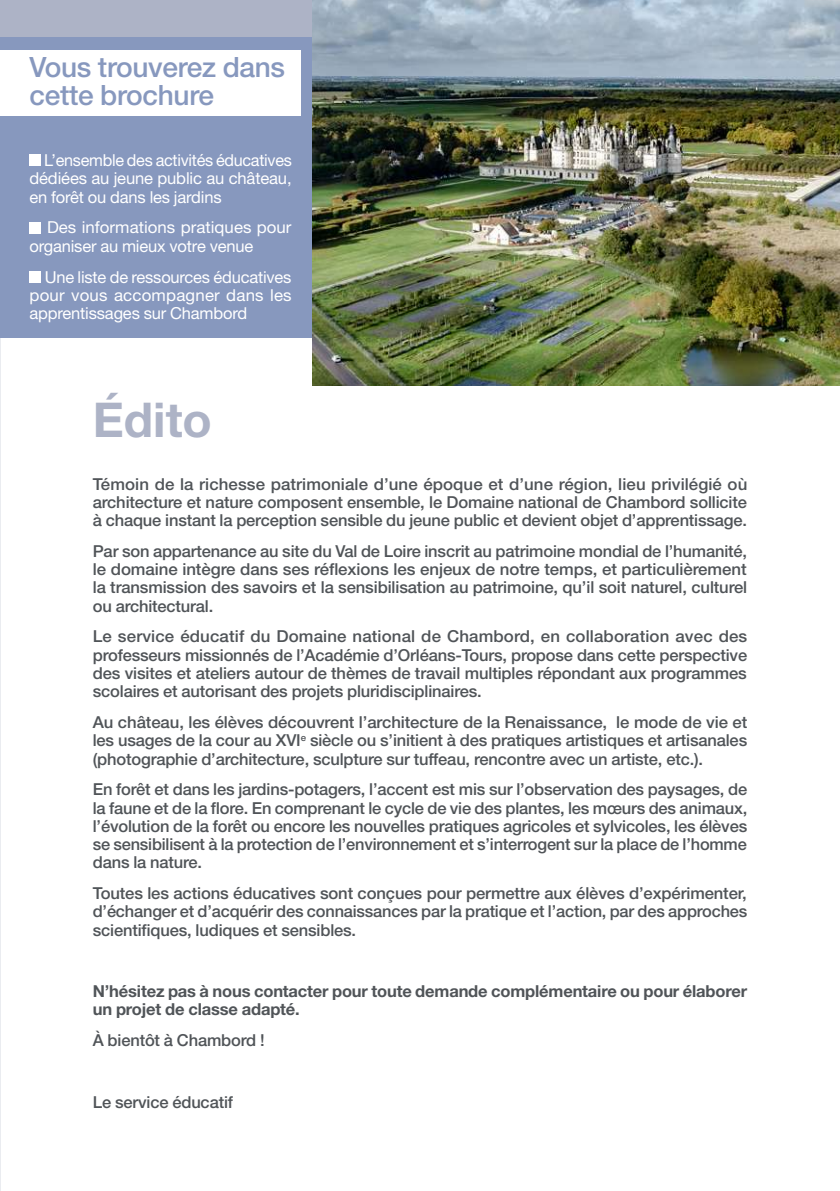
<style>
.page{position:relative;width:840px;height:1191px;background:#fff}
.page>*{position:absolute;margin:0;border:0;box-sizing:border-box;transform-origin:0 0}
.t1{font:700 48px "Helvetica Neue LT Pro";color:#adb3c6}
.t2{font:500 28px/28px "Helvetica Neue LT Std";letter-spacing:-.01em;color:#8798be}
.t3{font:500 16.4px/18.2px "Helvetica Neue LT Std";letter-spacing:-.01em;color:#505458;text-align:justify}
.t4{font:16.4px/18.2px "Helvetica Neue LT Std";letter-spacing:-.01em;color:#fff;text-align:justify}
.t5{font:700 16.4px/18.2px "Helvetica Neue LT Std";letter-spacing:-.01em;color:#505458}
</style>
<div class="page">
<div style="left:0;top:0;width:839px;height:180px;background:#adb3c6"></div>
<div style="left:0;top:38px;width:312px;height:300px;background:#8798be"></div>
<div style="left:0;top:50px;width:300px;height:65px;background:#fff"></div>
<div style="left:29px;top:154px;width:12px;height:12px;background:#fff"></div>
<div style="left:29px;top:221px;width:12px;height:12px;background:#fff"></div>
<div style="left:29px;top:270px;width:12px;height:12px;background:#fff"></div>
<img style="left:312px;top:0;width:527px;height:386px">
<h2 class="t2" style="left:29px;top:52px;width:257px">Vous trouverez dans cette brochure</h2>
<p class="t4" style="left:29px;top:151px;width:264px;text-indent:15px">L’ensemble des activités éducatives dédiées au jeune public au château, en forêt ou dans les jardins</p>
<p class="t4" style="left:29px;top:218px;width:263px;text-indent:17px">Des informations pratiques pour organiser au mieux votre venue</p>
<p class="t4" style="left:29px;top:267px;width:263px;text-indent:15px">Une liste de ressources éducatives pour vous accompagner dans les apprentissages sur Chambord</p>
<h1 class="t1" style="left:93px;top:391px;width:121px">Édito</h1>
<p class="t3" style="left:93px;top:474px;width:655px">Témoin de la richesse patrimoniale d’une époque et d’une région, lieu privilégié où architecture et nature composent ensemble, le Domaine national de Chambord sollicite à chaque instant la perception sensible du jeune public et devient objet d’apprentissage.</p>
<p class="t3" style="left:93px;top:542px;width:655px">Par son appartenance au site du Val de Loire inscrit au patrimoine mondial de l’humanité, le domaine intègre dans ses réflexions les enjeux de notre temps, et particulièrement la transmission des savoirs et la sensibilisation au patrimoine, qu’il soit naturel, culturel ou architectural.</p>
<p class="t3" style="left:93px;top:627px;width:655px">Le service éducatif du Domaine national de Chambord, en collaboration avec des professeurs missionnés de l’Académie d’Orléans-Tours, propose dans cette perspective des visites et ateliers autour de thèmes de travail multiples répondant aux programmes scolaires et autorisant des projets pluridisciplinaires.</p>
<p class="t3" style="left:93px;top:713px;width:655px">Au château, les élèves découvrent l’architecture de la Renaissance, le mode de vie et les usages de la cour au XVI<sup>e</sup> siècle ou s’initient à des pratiques artistiques et artisanales (photographie d’architecture, sculpture sur tuffeau, rencontre avec un artiste, etc.).</p>
<p class="t3" style="left:93px;top:780px;width:655px">En forêt et dans les jardins-potagers, l’accent est mis sur l’observation des paysages, de la faune et de la flore. En comprenant le cycle de vie des plantes, les mœurs des animaux, l’évolution de la forêt ou encore les nouvelles pratiques agricoles et sylvicoles, les élèves se sensibilisent à la protection de l’environnement et s’interrogent sur la place de l’homme dans la nature.</p>
<p class="t3" style="left:93px;top:884px;width:655px">Toutes les actions éducatives sont conçues pour permettre aux élèves d’expérimenter, d’échanger et d’acquérir des connaissances par la pratique et l’action, par des approches scientifiques, ludiques et sensibles.</p>
<p class="t5" style="left:93px;top:981px;width:655px">N’hésitez pas à nous contacter pour toute demande complémentaire ou pour élaborer un projet de classe adapté.</p>
<p class="t3" style="left:93px;top:1031px;width:173px">À bientôt à Chambord !</p>
<p class="t3" style="left:93px;top:1092px;width:142px">Le service éducatif</p>
</div>
